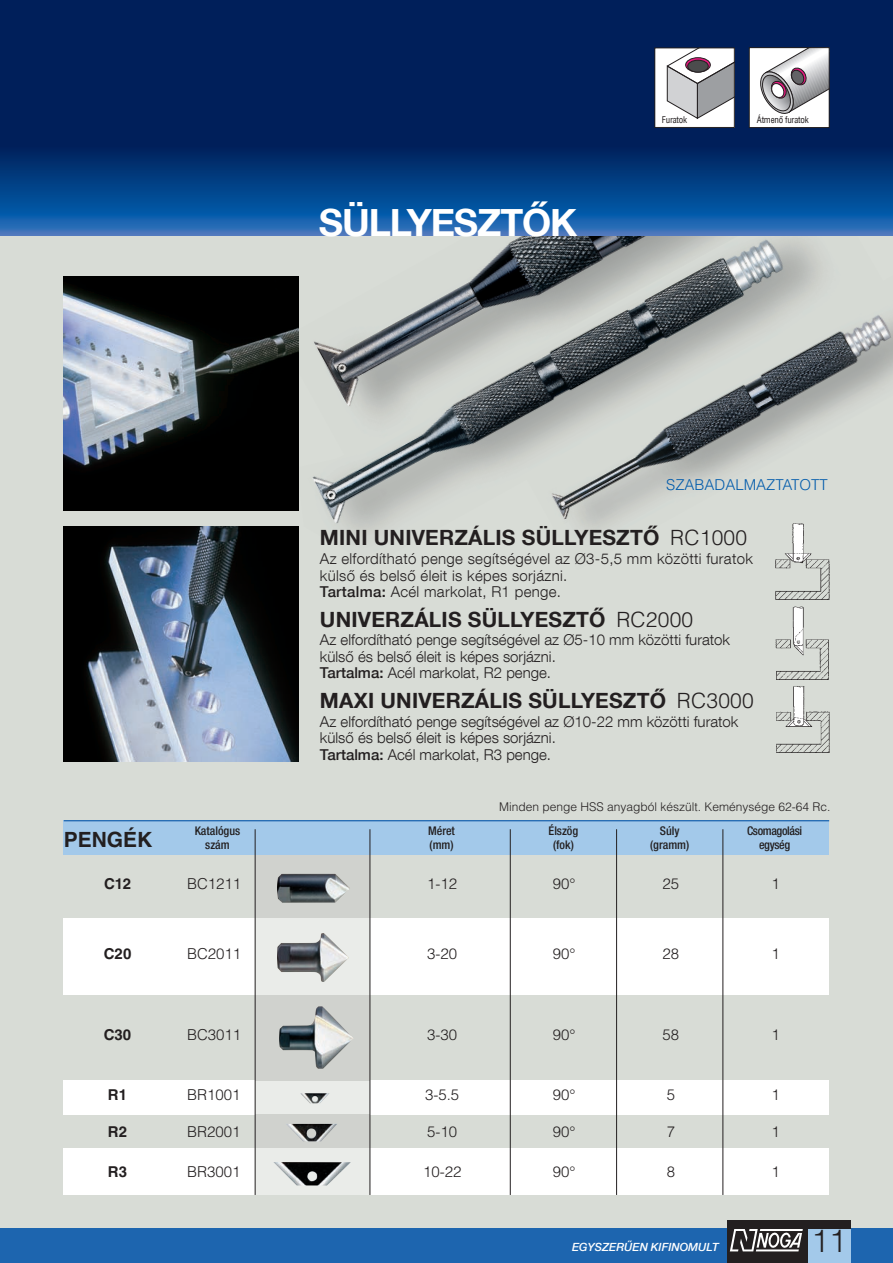
<style>
.page{position:relative;width:893px;height:1263px;background:#d8dcd6}
.page>*{position:absolute;margin:0;border:0;box-sizing:border-box;transform-origin:0 0}
.Szerszámcsoport{font:700 37.5px "Helvetica Neue LT Com";letter-spacing:-.03em;color:#fff}
.t1{font:300 31.5px "Helvetica LT Std";color:#231f20}
.Szerszámcsoport-2{font:700 21px "Helvetica Neue LT Com";letter-spacing:.01em;color:#231f20}
.Szerszámcsoport-3{font:700 21px "Helvetica LT Std";color:#231f20}
.Szerszámcsoport-4{font:300 15px/16.5px "Helvetica Neue LT Com";color:#231f20}
.Szerszámcsoport-5{font:300 15px/16.5px "Helvetica Neue LT Com";letter-spacing:.02em;color:#231f20}
.Szerszámcsoport-6{font:300 15px "Helvetica LT Std";color:#231f20}
.Szerszámcsoport-7{font:300 15px "Helvetica LT Std";color:#015bab}
.Szerszámcsoport-8{font:700 15px "Helvetica LT Std";color:#231f20}
.Szerszámcsoport-9{font:300 12px "Helvetica LT Std";color:#231f20}
.Szerszámcsoport-10{font:500 condensed 12px "Helvetica Neue LT Com";color:#231f20}
.Szerszámcsoport-11{font:500 condensed 12px/13.5px "Helvetica Neue LT Com";letter-spacing:-.03em;color:#231f20;text-align:center}
.SIMPLY_SOPHISTICATED{font:italic 500 11.25px "Helvetica Neue LT Com";color:#fff}
.t2{font:condensed 9px "H Helvetica";letter-spacing:-.025em;color:#231f20}
.s1{font-family:"Helvetica LT Std";font-weight:300}
.s2{font-weight:500}
</style>
<div class="page">
<img style="left:297px;top:235px;width:586px;height:331px">
<img style="left:526px;top:275px;width:367px;height:294px">
<div style="left:0;top:0;width:893px;height:146px;background:#001f5a"></div>
<div style="left:0;top:145px;width:893px;height:70px;background:linear-gradient(to bottom,#002059,#015aa8)"></div>
<svg style="left:0;top:214px;width:893px;height:21px;background:#2569b3"></svg>
<div style="left:64px;top:1080px;width:765px;height:34px;background:#fff"></div>
<div style="left:255px;top:1080px;width:115px;height:34px;background:#eaece9"></div>
<div style="left:64px;top:1148px;width:765px;height:47px;background:#fff"></div>
<div style="left:64px;top:918px;width:765px;height:77px;background:#fff"></div>
<div style="left:255px;top:1114px;width:115px;height:34px;background:#d0d2ce"></div>
<div style="left:255px;top:995px;width:115px;height:85px;background:#d0d2ce"></div>
<div style="left:64px;top:821px;width:765px;height:34px;background:#a3c9ea"></div>
<div style="left:0;top:1229px;width:893px;height:34px;background:#1d65af"></div>
<div style="left:727px;top:1220px;width:123px;height:43px;background:#231f20"></div>
<div style="left:808px;top:1229px;width:42px;height:34px;background:#a3c9ea"></div>
<hr style="left:760px;top:1229px;width:43px;height:2px;background:#fff">
<svg style="left:730px;top:1229px;width:72px;height:22px"></svg>
<hr style="left:723px;top:829px;width:1px;height:366px;background:#231f20">
<hr style="left:64px;top:820px;width:765px;height:1px;background:#1d65af">
<div style="left:255px;top:1148px;width:115px;height:47px;background:#eaece9"></div>
<img style="left:63px;top:527px;width:235px;height:235px">
<img style="left:63px;top:276px;width:235px;height:235px">
<img style="left:273px;top:1162px;width:78px;height:23px">
<img style="left:286px;top:1124px;width:51px;height:17px">
<img style="left:300px;top:1093px;width:30px;height:10px">
<img style="left:279px;top:1006px;width:74px;height:63px">
<div style="left:255px;top:855px;width:115px;height:63px;background:#d0d2ce"></div>
<div style="left:255px;top:918px;width:115px;height:77px;background:#eaece9"></div>
<img style="left:277px;top:933px;width:72px;height:49px">
<img style="left:277px;top:874px;width:73px;height:29px">
<hr style="left:616px;top:829px;width:1px;height:366px;background:#231f20">
<hr style="left:510px;top:829px;width:1px;height:366px;background:#231f20">
<div style="left:655px;top:48px;width:79px;height:79px;background:#fff"></div>
<svg style="left:667px;top:50px;width:65px;height:69px"></svg>
<svg style="left:686px;top:58px;width:24px;height:14px"></svg>
<div style="left:685px;top:58px;width:25px;height:14px;border:1px solid #231f20;border-radius:50%"></div>
<div style="left:688px;top:60px;width:20px;height:12px;background:#4b4c4d;border-radius:50%"></div>
<div style="left:688px;top:60px;width:20px;height:12px;border:1px solid #231f20;border-radius:50%"></div>
<div style="left:749px;top:48px;width:80px;height:80px;background:#fff"></div>
<svg style="left:760px;top:49px;width:67px;height:65px"></svg>
<div style="left:749px;top:47px;width:80px;height:81px;border:1px solid #231f20"></div>
<hr style="left:370px;top:829px;width:1px;height:366px;background:#231f20">
<hr style="left:255px;top:829px;width:1px;height:366px;background:#231f20">
<img style="left:776px;top:523px;width:59px;height:77px">
<img style="left:775px;top:606px;width:54px;height:70px">
<img style="left:776px;top:676px;width:54px;height:76px">
<p class="Szerszámcsoport" style="left:319px;top:199px;width:260px">SÜLLYESZTŐK</p>
<p class="t2" style="left:662px;top:114px;width:27px">Furatok</p>
<p class="t2" style="left:757px;top:114px;width:53px">Átmenő furatok</p>
<p class="Szerszámcsoport-7" style="left:666px;top:475px;width:135px">Szabadalmaztatott</p>
<p class="Szerszámcsoport-2" style="left:320px;top:525px;width:429px">MINI UNIVERZÁLIS SÜLLYESZTŐ <span class="s1">RC1000</span></p>
<p class="Szerszámcsoport-5" style="left:320px;top:550px;width:435px">Az elfordítható penge segítségével az Ø3-5,5 mm közötti furatok külső és belső éleit is képes sorjázni.</p>
<p class="Szerszámcsoport-5" style="left:320px;top:583px;width:243px"><span class="s2">Tartalma:</span> Acél markolat, R1 penge.</p>
<p class="Szerszámcsoport-2" style="left:320px;top:606px;width:375px">UNIVERZÁLIS SÜLLYESZTŐ <span class="s1">RC2000</span></p>
<p class="Szerszámcsoport-4" style="left:320px;top:631px;width:412px">Az elfordítható penge segítségével az Ø5-10 mm közötti furatok külső és belső éleit is képes sorjázni.</p>
<p class="Szerszámcsoport-4" style="left:320px;top:664px;width:233px"><span class="s2">Tartalma:</span> Acél markolat, R2 penge.</p>
<p class="Szerszámcsoport-2" style="left:320px;top:688px;width:435px">MAXI UNIVERZÁLIS SÜLLYESZTŐ <span class="s1">RC3000</span></p>
<p class="Szerszámcsoport-4" style="left:320px;top:713px;width:420px">Az elfordítható penge segítségével az Ø10-22 mm közötti furatok külső és belső éleit is képes sorjázni.</p>
<p class="Szerszámcsoport-4" style="left:320px;top:746px;width:233px"><span class="s2">Tartalma:</span> Acél markolat, R3 penge.</p>
<p class="Szerszámcsoport-3" style="left:64px;top:826px;width:90px">Pengék</p>
<p class="Szerszámcsoport-10" style="left:195px;top:824px;width:47px">Katalógus</p>
<p class="Szerszámcsoport-10" style="left:205px;top:837px;width:26px">szám</p>
<p class="Szerszámcsoport-10" style="left:428px;top:824px;width:28px">Méret</p>
<p class="Szerszámcsoport-10" style="left:430px;top:837px;width:25px">(mm)</p>
<p class="Szerszámcsoport-9" style="left:499px;top:799px;width:333px">Minden penge HSS anyagból készült. Keménysége 62-64 Rc.</p>
<p class="Szerszámcsoport-10" style="left:549px;top:824px;width:31px">Élszög</p>
<p class="Szerszámcsoport-10" style="left:553px;top:837px;width:22px">(fok)</p>
<p class="Szerszámcsoport-10" style="left:660px;top:824px;width:21px">Súly</p>
<p class="Szerszámcsoport-10" style="left:650px;top:837px;width:41px">(gramm)</p>
<p class="Szerszámcsoport-11" style="left:747px;top:824px;width:57px">Csomagolási egység</p>
<p class="Szerszámcsoport-8" style="left:104px;top:875px;width:28px">C12</p>
<p class="Szerszámcsoport-6" style="left:187px;top:875px;width:56px">BC1211</p>
<p class="Szerszámcsoport-6" style="left:427px;top:875px;width:32px">1-12</p>
<p class="Szerszámcsoport-6" style="left:553px;top:875px;width:24px">90°</p>
<p class="Szerszámcsoport-6" style="left:663px;top:875px;width:18px">25</p>
<p class="Szerszámcsoport-6" style="left:771px;top:875px;width:10px">1</p>
<p class="Szerszámcsoport-8" style="left:104px;top:944px;width:29px">C20</p>
<p class="Szerszámcsoport-6" style="left:187px;top:944px;width:56px">BC2011</p>
<p class="Szerszámcsoport-6" style="left:427px;top:944px;width:32px">3-20</p>
<p class="Szerszámcsoport-6" style="left:553px;top:944px;width:24px">90°</p>
<p class="Szerszámcsoport-6" style="left:663px;top:944px;width:18px">28</p>
<p class="Szerszámcsoport-6" style="left:771px;top:944px;width:10px">1</p>
<p class="Szerszámcsoport-6" style="left:187px;top:1025px;width:56px">BC3011</p>
<p class="Szerszámcsoport-8" style="left:104px;top:1026px;width:29px">C30</p>
<p class="Szerszámcsoport-6" style="left:427px;top:1025px;width:32px">3-30</p>
<p class="Szerszámcsoport-6" style="left:553px;top:1025px;width:24px">90°</p>
<p class="Szerszámcsoport-6" style="left:663px;top:1025px;width:18px">58</p>
<p class="Szerszámcsoport-6" style="left:771px;top:1025px;width:10px">1</p>
<p class="Szerszámcsoport-8" style="left:108px;top:1085px;width:21px">R1</p>
<p class="Szerszámcsoport-6" style="left:187px;top:1085px;width:55px">BR1001</p>
<p class="Szerszámcsoport-6" style="left:425px;top:1085px;width:36px">3-5.5</p>
<p class="Szerszámcsoport-6" style="left:553px;top:1085px;width:24px">90°</p>
<p class="Szerszámcsoport-6" style="left:667px;top:1085px;width:10px">5</p>
<p class="Szerszámcsoport-6" style="left:771px;top:1085px;width:10px">1</p>
<p class="Szerszámcsoport-8" style="left:108px;top:1123px;width:21px">R2</p>
<p class="Szerszámcsoport-6" style="left:187px;top:1122px;width:55px">BR2001</p>
<p class="Szerszámcsoport-6" style="left:427px;top:1122px;width:32px">5-10</p>
<p class="Szerszámcsoport-6" style="left:553px;top:1122px;width:24px">90°</p>
<p class="Szerszámcsoport-6" style="left:667px;top:1122px;width:10px">7</p>
<p class="Szerszámcsoport-6" style="left:771px;top:1122px;width:10px">1</p>
<p class="Szerszámcsoport-8" style="left:108px;top:1163px;width:21px">R3</p>
<p class="Szerszámcsoport-6" style="left:187px;top:1163px;width:55px">BR3001</p>
<p class="Szerszámcsoport-6" style="left:423px;top:1163px;width:40px">10-22</p>
<p class="Szerszámcsoport-6" style="left:553px;top:1163px;width:24px">90°</p>
<p class="Szerszámcsoport-6" style="left:667px;top:1163px;width:10px">8</p>
<p class="Szerszámcsoport-6" style="left:771px;top:1163px;width:10px">1</p>
<p class="SIMPLY_SOPHISTICATED" style="left:572px;top:1241px;width:148px">EGYSZERŰEN KIFINOMULT</p>
<p class="t1" style="left:812px;top:1221px;width:37px">11</p>
</div>
